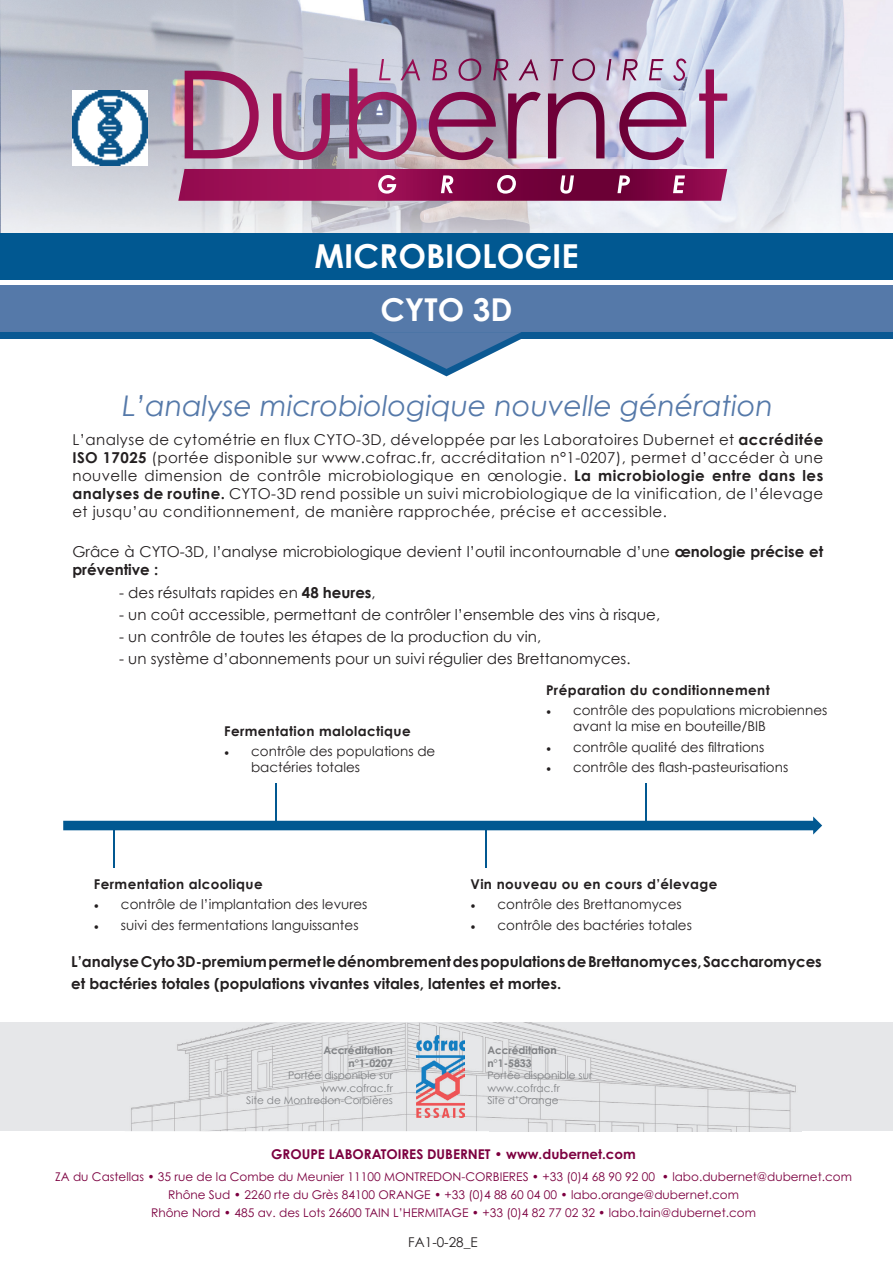
<style>
.page{position:relative;width:893px;height:1263px;background:#fff}
.page>*{position:absolute;margin:0;border:0;box-sizing:border-box;transform-origin:0 0}
.t1{font:700 33px "Century Gothic";color:#fff}
.t2{font:700 31.5px "Century Gothic";color:#fff}
.t3{font:italic 28.5px "Century Gothic";color:#5579a9}
.t4{font:15px/18px "Century Gothic";color:#231f20;text-align:justify}
.t5{font:700 15px/22.2px "Century Gothic";color:#231f20}
.t6{font:13.5px/16.2px "Century Gothic";color:#231f20}
.t7{font:700 13.5px "Century Gothic";letter-spacing:.03em;color:#231f20}
.t8{font:700 13.5px "Century Gothic Pro";color:#7c0040}
.t9{font:12px/17.7px "Century Gothic Pro";color:#7c0040;text-align:center}
.t10{font:10.5px/12.6px "Century Gothic";color:#808285;text-align:right}
.t11{font:700 10.5px/12.6px "Century Gothic";color:#808285;text-align:right}
.s1{font-weight:700}
.s2{font-family:"Minion Pro"}
</style>
<div class="page">
<img style="left:0;top:0;width:893px;height:233px">
<div style="left:0;top:308px;width:893px;height:30px;background:#0b5993"></div>
<div style="left:0;top:286px;width:893px;height:46px;background:#5579a9"></div>
<div style="left:0;top:233px;width:893px;height:46px;background:#015891"></div>
<svg style="left:359px;top:332px;width:175px;height:44px"></svg>
<svg style="left:63px;top:816px;width:759px;height:18px"></svg>
<hr style="left:113px;top:825px;width:1px;height:43px;background:#015891">
<hr style="left:485px;top:825px;width:1px;height:43px;background:#015891">
<hr style="left:276px;top:783px;width:1px;height:42px;background:#015891">
<hr style="left:646px;top:783px;width:1px;height:42px;background:#015891">
<svg style="left:458px;top:59px;width:228px;height:22px"></svg>
<svg style="left:178px;top:169px;width:549px;height:32px"></svg>
<div style="left:0;top:1023px;width:893px;height:108px;background:#e6e7e9"></div>
<img style="left:131px;top:1023px;width:665px;height:108px">
<img style="left:72px;top:91px;width:75px;height:75px">
<img style="left:416px;top:1036px;width:49px;height:81px">
<h1 class="t1" style="left:314px;top:231px;width:266px">MICROBIOLOGIE</h1>
<h2 class="t2" style="left:380px;top:285px;width:134px">CYTO 3D</h2>
<h3 class="t3" style="left:122px;top:386px;width:652px">L’analyse microbiologique nouvelle génération</h3>
<p class="t4" style="left:72px;top:430px;width:752px">L’analyse de cytométrie en flux CYTO-3D, développée par les Laboratoires Dubernet et <span class="s1">accréditée ISO 17025</span> (portée disponible sur www.cofrac.fr, accréditation n°1-0207), permet d’accéder à une nouvelle dimension de contrôle microbiologique en œnologie. <span class="s1">La microbiologie entre dans les analyses de routine.</span> CYTO-3D rend possible un suivi microbiologique de la vinification, de l’élevage et jusqu’au conditionnement, de manière rapprochée, précise et accessible.</p>
<p class="t4" style="left:72px;top:543px;width:752px">Grâce à CYTO-3D, l’analyse microbiologique devient l’outil incontournable d’une <span class="s1">œnologie précise et préventive :</span></p>
<p class="t4" style="left:119px;top:583px;width:258px">- des résultats rapides en <span class="s1">48 heures</span>,</p>
<p class="t4" style="left:119px;top:605px;width:542px">- un coût accessible, permettant de contrôler l’ensemble des vins à risque,</p>
<p class="t4" style="left:119px;top:627px;width:423px">- un contrôle de toutes les étapes de la production du vin,</p>
<p class="t4" style="left:119px;top:650px;width:513px">- un système d’abonnements pour un suivi régulier des Brettanomyces.</p>
<p class="t7" style="left:224px;top:720px;width:188px">Fermentation malolactique</p>
<p class="t6" style="left:251px;top:743px;width:186px;text-indent:-27px"><span class="s2">•</span> contrôle des populations de bactéries totales</p>
<p class="t7" style="left:546px;top:680px;width:225px">Préparation du conditionnement</p>
<p class="t6" style="left:573px;top:702px;width:256px;text-indent:-27px"><span class="s2">•</span> contrôle des populations microbiennes avant la mise en bouteille/BIB</p>
<p class="t6" style="left:546px;top:739px;width:220px"><span class="s2">•</span> contrôle qualité des filtrations</p>
<p class="t6" style="left:546px;top:759px;width:244px"><span class="s2">•</span> contrôle des flash-pasteurisations</p>
<p class="t7" style="left:94px;top:874px;width:170px">Fermentation alcoolique</p>
<p class="t6" style="left:94px;top:896px;width:275px"><span class="s2">•</span> contrôle de l’implantation des levures</p>
<p class="t6" style="left:94px;top:916px;width:266px"><span class="s2">•</span> suivi des fermentations languissantes</p>
<p class="t7" style="left:470px;top:874px;width:249px">Vin nouveau ou en cours d’élevage</p>
<p class="t6" style="left:470px;top:896px;width:213px"><span class="s2">•</span> contrôle des Brettanomyces</p>
<p class="t6" style="left:470px;top:916px;width:223px"><span class="s2">•</span> contrôle des bactéries totales</p>
<p class="t5" style="left:71px;top:949px;width:752px">L’analyse Cyto 3D-premium permet le dénombrement des populations de Brettanomyces, Saccharomyces et bactéries totales (populations vivantes vitales, latentes et mortes.</p>
<p class="t11" style="left:323px;top:1043px;width:71px">Accréditation n°1-0207</p>
<p class="t10" style="left:246px;top:1069px;width:148px">Portée disponible sur www.cofrac.fr<br>Site de Montredon-Corbières</p>
<p class="t11" style="left:487px;top:1043px;width:71px;text-align:left">Accréditation n°1-5833</p>
<p class="t10" style="left:487px;top:1069px;width:106px;text-align:left">Portée disponible sur www.cofrac.fr<br>Site d’Orange</p>
<p class="t8" style="left:271px;top:1146px;width:366px">GROUPE LABORATOIRES DUBERNET • www.dubernet.com</p>
<p class="t9" style="left:55px;top:1168px;width:798px">ZA du Castellas • 35 rue de la Combe du Meunier 11100 MONTREDON-CORBIERES • +33 (0)4 68 90 92 00 • labo.dubernet@dubernet.com<br>Rhône Sud • 2260 rte du Grès 84100 ORANGE • +33 (0)4 88 60 04 00 • labo.orange@dubernet.com<br>Rhône Nord • 485 av. des Lots 26600 TAIN L’HERMITAGE • +33 (0)4 82 77 02 32 • labo.tain@dubernet.com</p>
<p class="t6" style="left:408px;top:1234px;width:71px">FA1-0-28_E</p>
</div>
